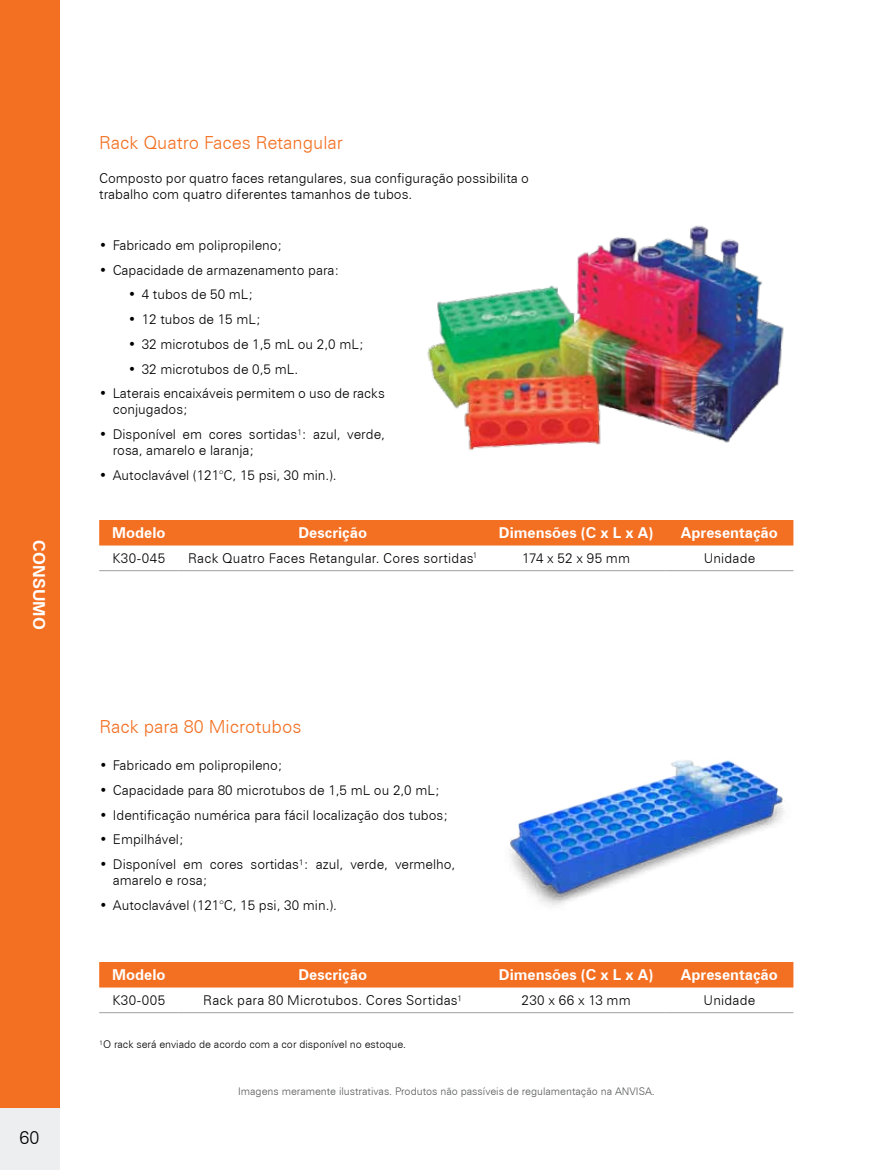
<style>
.page{position:relative;width:893px;height:1170px;background:#fff}
.page>*{position:absolute;margin:0;border:0;box-sizing:border-box;transform-origin:0 0}
.t1{font:300 18px "Zurich BT";color:#f36f21}
.t2{font:300 18px "Zurich BT";color:#000}
.t3{font:700 16.5px "Zurich BT";letter-spacing:.01em;color:#fff}
.t4{font:700 15px "Zurich BT";color:#fff}
.t5{font:300 13.5px/16.2px "Zurich BT";color:#000}
.t6{font:300 10.5px "Zurich BT";color:#58595b}
.t7{font:300 10.5px "Zurich BT";color:#000}
</style>
<div class="page">
<div style="left:0;top:1091px;width:60px;height:78px;background:#edeeef"></div>
<div style="left:0;top:0;width:60px;height:1107px;background:#f36f21"></div>
<div style="left:99px;top:520px;width:694px;height:25px;background:#f36f21"></div>
<hr style="left:99px;top:570px;width:80px;height:1px;background:#9d9fa2">
<hr style="left:179px;top:570px;width:308px;height:1px;background:#9d9fa2">
<hr style="left:487px;top:570px;width:178px;height:1px;background:#9d9fa2">
<hr style="left:665px;top:570px;width:128px;height:1px;background:#9d9fa2">
<img style="left:427px;top:225px;width:357px;height:225px">
<div style="left:99px;top:962px;width:694px;height:25px;background:#f36f21"></div>
<hr style="left:99px;top:1012px;width:80px;height:1px;background:#9d9fa2">
<hr style="left:179px;top:1012px;width:308px;height:1px;background:#9d9fa2">
<hr style="left:487px;top:1012px;width:178px;height:1px;background:#9d9fa2">
<hr style="left:665px;top:1012px;width:128px;height:1px;background:#9d9fa2">
<img style="left:509px;top:760px;width:275px;height:146px">
<p class="t3" style="left:49px;top:540px;width:91px;rotate:90deg">consumo</p>
<h1 class="t2" style="left:20px;top:1126px;width:21px">60</h1>
<h1 class="t1" style="left:99px;top:132px;width:245px">Rack Quatro Faces Retangular</h1>
<p class="t5" style="left:99px;top:170px;width:431px">Composto por quatro faces retangulares, sua configuração possibilita o trabalho com quatro diferentes tamanhos de tubos.</p>
<p class="t5" style="left:99px;top:237px;width:185px">• Fabricado em polipropileno;</p>
<p class="t5" style="left:99px;top:261px;width:242px">• Capacidade de armazenamento para:</p>
<p class="t5" style="left:128px;top:286px;width:127px">• 4 tubos de 50 mL;</p>
<p class="t5" style="left:128px;top:311px;width:134px">• 12 tubos de 15 mL;</p>
<p class="t5" style="left:128px;top:336px;width:237px">• 32 microtubos de 1,5 mL ou 2,0 mL;</p>
<p class="t5" style="left:128px;top:360px;width:171px">• 32 microtubos de 0,5 mL.</p>
<p class="t5" style="left:113px;top:385px;width:274px;text-indent:-14px">• Laterais encaixáveis permitem o uso de racks conjugados;</p>
<p class="t5" style="left:113px;top:426px;width:274px;text-indent:-13px">• Disponível em cores sortidas<sup>1</sup>: azul, verde, rosa, amarelo e laranja;</p>
<p class="t5" style="left:99px;top:467px;width:239px">• Autoclavável (121°C, 15 psi, 30 min.).</p>
<p class="t4" style="left:112px;top:524px;width:55px">Modelo</p>
<p class="t4" style="left:298px;top:524px;width:70px">Descrição</p>
<p class="t4" style="left:499px;top:524px;width:156px">Dimensões (C x L x A)</p>
<p class="t4" style="left:681px;top:524px;width:98px">Apresentação</p>
<p class="t5" style="left:112px;top:549px;width:54px">K30-045</p>
<p class="t5" style="left:188px;top:549px;width:291px">Rack Quatro Faces Retangular. Cores sortidas<sup>1</sup></p>
<p class="t5" style="left:522px;top:549px;width:109px">174 x 52 x 95 mm</p>
<p class="t5" style="left:704px;top:549px;width:53px">Unidade</p>
<h1 class="t1" style="left:99px;top:715px;width:204px">Rack para 80 Microtubos</h1>
<p class="t5" style="left:99px;top:757px;width:185px">• Fabricado em polipropileno;</p>
<p class="t5" style="left:99px;top:781px;width:342px">• Capacidade para 80 microtubos de 1,5 mL ou 2,0 mL;</p>
<p class="t5" style="left:99px;top:806px;width:350px">• Identificação numérica para fácil localização dos tubos;</p>
<p class="t5" style="left:99px;top:831px;width:86px">• Empilhável;</p>
<p class="t5" style="left:113px;top:856px;width:344px;text-indent:-14px">• Disponível em cores sortidas¹: azul, verde, vermelho, amarelo e rosa;</p>
<p class="t5" style="left:99px;top:896px;width:239px">• Autoclavável (121°C, 15 psi, 30 min.).</p>
<p class="t4" style="left:112px;top:965px;width:55px">Modelo</p>
<p class="t4" style="left:298px;top:965px;width:70px">Descrição</p>
<p class="t4" style="left:499px;top:965px;width:156px">Dimensões (C x L x A)</p>
<p class="t4" style="left:681px;top:965px;width:98px">Apresentação</p>
<p class="t5" style="left:112px;top:991px;width:54px">K30-005</p>
<p class="t5" style="left:203px;top:991px;width:260px">Rack para 80 Microtubos. Cores Sortidas¹</p>
<p class="t5" style="left:522px;top:991px;width:111px">230 x 66 x 13 mm</p>
<p class="t5" style="left:704px;top:991px;width:53px">Unidade</p>
<p class="t7" style="left:99px;top:1037px;width:308px">¹O rack será enviado de acordo com a cor disponível no estoque.</p>
<p class="t6" style="left:238px;top:1084px;width:418px">Imagens meramente ilustrativas. Produtos não passíveis de regulamentação na ANVISA.</p>
</div>
